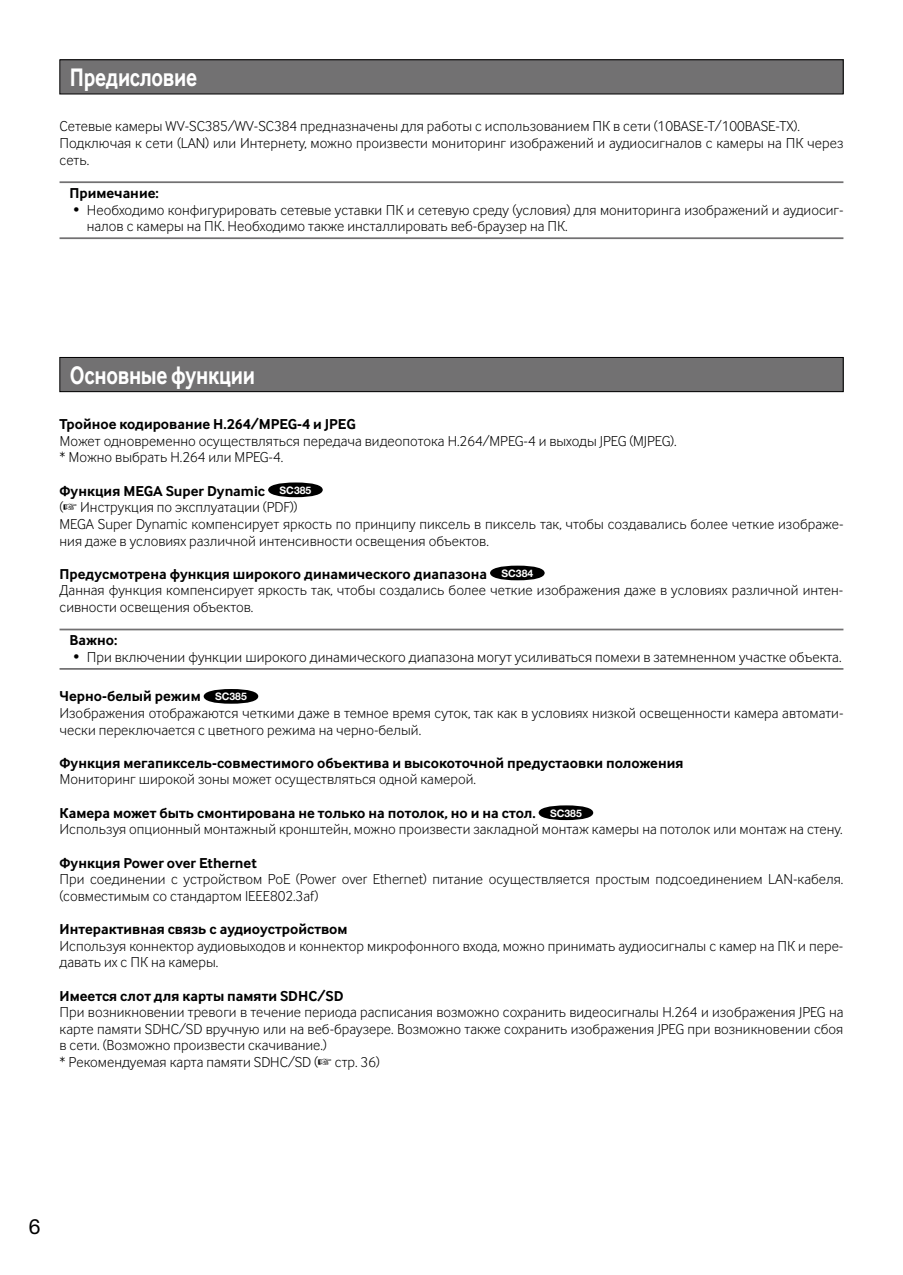
<style>
.page{position:relative;width:903px;height:1275px;background:#fff}
.page>*{position:absolute;margin:0;border:0;box-sizing:border-box;transform-origin:0 0}
.t1{font:700 26.25px "Inter Face Cyr";letter-spacing:-.015em;color:#fff;scale:.8 1}
.t2{font:21px "Helvetica Neue LT Std";color:#000}
.t3{font:14.88px/16.6px "Inter Face Cyr Lt";color:#000}
.t4{font:700 14.88px "Inter Face Cyr";color:#000}
.s1{font-family:"Helvetica Neue LT Std";font-size:10.33px;color:#fff}
</style>
<div class="page">
<div style="left:60px;top:357px;width:783px;height:35px;background:#727172"></div>
<div style="left:60px;top:357px;width:783px;height:35px;border:1px solid #000"></div>
<hr style="left:60px;top:629px;width:783px;height:1px;background:#727172">
<hr style="left:60px;top:668px;width:783px;height:2px;background:#727172">
<div style="left:268px;top:482px;width:55px;height:15px;background:#000;border-radius:50%"></div>
<div style="left:490px;top:566px;width:55px;height:14px;background:#000;border-radius:50%"></div>
<div style="left:204px;top:689px;width:54px;height:15px;background:#000;border-radius:50%"></div>
<div style="left:539px;top:805px;width:54px;height:15px;background:#000;border-radius:50%"></div>
<hr style="left:60px;top:181px;width:783px;height:2px;background:#727172">
<hr style="left:60px;top:237px;width:783px;height:2px;background:#727172">
<div style="left:60px;top:60px;width:783px;height:34px;background:#727172"></div>
<div style="left:60px;top:60px;width:783px;height:34px;border:1px solid #000"></div>
<h1 class="t1" style="left:70px;top:62px;width:161px">Предисловие</h1>
<p class="t3" style="left:60px;top:118px;width:785px">Сетевые камеры WV-SC385/WV-SC384 предназначены для работы с использованием ПК в сети (10BASE-T/100BASE-TX).<br>Подключая к сети (LAN) или Интернету, можно произвести мониторинг изображений и аудиосигналов с камеры на ПК через сеть.</p>
<p class="t4" style="left:69px;top:184px;width:91px">Примечание:</p>
<p class="t3" style="left:87px;top:201px;width:758px;text-indent:-13px">• Необходимо конфигурировать сетевые уставки ПК и сетевую среду (условия) для мониторинга изображений и аудиосиг&shy;налов с камеры на ПК. Необходимо также инсталлировать веб-браузер на ПК.</p>
<h1 class="t1" style="left:70px;top:360px;width:233px">Основные функции</h1>
<p class="t4" style="left:60px;top:416px;width:298px">Тройное кодирование H.264/MPEG-4 и JPEG</p>
<p class="t3" style="left:60px;top:432px;width:619px">Может одновременно осуществляться передача видеопотока H.264/MPEG-4 и выходы JPEG (MJPEG). * Можно выбрать H.264 или MPEG-4.</p>
<p class="t4" style="left:60px;top:482px;width:253px">Функция MEGA Super Dynamic <span class="s1">SC385</span></p>
<p class="t3" style="left:60px;top:499px;width:785px">(☞ Инструкция по эксплуатации (PDF))<br>MEGA Super Dynamic компенсирует яркость по принципу пиксель в пиксель так, чтобы создавались более четкие изображе&shy;ния даже в условиях различной интенсивности освещения объектов.</p>
<p class="t4" style="left:60px;top:565px;width:475px">Предусмотрена функция широкого динамического диапазона <span class="s1">SC384</span></p>
<p class="t3" style="left:60px;top:582px;width:785px">Данная функция компенсирует яркость так, чтобы создались более четкие изображения даже в условиях различной интен&shy;сивности освещения объектов.</p>
<p class="t4" style="left:69px;top:632px;width:49px">Важно:</p>
<p class="t3" style="left:74px;top:648px;width:769px">• При включении функции широкого динамического диапазона могут усиливаться помехи в затемненном участке объекта.</p>
<p class="t4" style="left:60px;top:688px;width:189px">Черно-белый режим <span class="s1">SC385</span></p>
<p class="t3" style="left:60px;top:704px;width:785px">Изображения отображаются четкими даже в темное время суток, так как в условиях низкой освещенности камера автомати&shy;чески переключается с цветного режима на черно-белый.</p>
<p class="t4" style="left:60px;top:754px;width:625px">Функция мегапиксель-совместимого объектива и высокоточной предустаовки положения</p>
<p class="t3" style="left:60px;top:771px;width:418px">Мониторинг широкой зоны может осуществляться одной камерой.</p>
<p class="t4" style="left:60px;top:804px;width:524px">Камера может быть смонтирована не только на потолок, но и на стол. <span class="s1">SC385</span></p>
<p class="t3" style="left:60px;top:821px;width:785px">Используя опционный монтажный кронштейн, можно произвести закладной монтаж камеры на потолок или монтаж на стену.</p>
<p class="t4" style="left:60px;top:854px;width:199px">Функция Power over Ethernet</p>
<p class="t3" style="left:60px;top:871px;width:785px">При соединении с устройством PoE (Power over Ethernet) питание осуществляется простым подсоединением LAN-кабеля. (совместимым со стандартом IEEE802.3af)</p>
<p class="t4" style="left:60px;top:920px;width:289px">Интерактивная связь с аудиоустройством</p>
<p class="t3" style="left:60px;top:937px;width:785px">Используя коннектор аудиовыходов и коннектор микрофонного входа, можно принимать аудиосигналы с камер на ПК и пере&shy;давать их с ПК на камеры.</p>
<p class="t4" style="left:60px;top:987px;width:286px">Имеется слот для карты памяти SDHC/SD</p>
<p class="t3" style="left:60px;top:1004px;width:785px">При возникновении тревоги в течение периода расписания возможно сохранить видеосигналы H.264 и изображения JPEG на карте памяти SDHC/SD вручную или на веб-браузере. Возможно также сохранить изображения JPEG при возникновении сбоя в сети. (Возможно произвести скачивание.)<br>* Рекомендуемая карта памяти SDHC/SD (☞ стр. 36)</p>
<h2 class="t2" style="left:29px;top:1214px;width:13px">6</h2>
</div>
